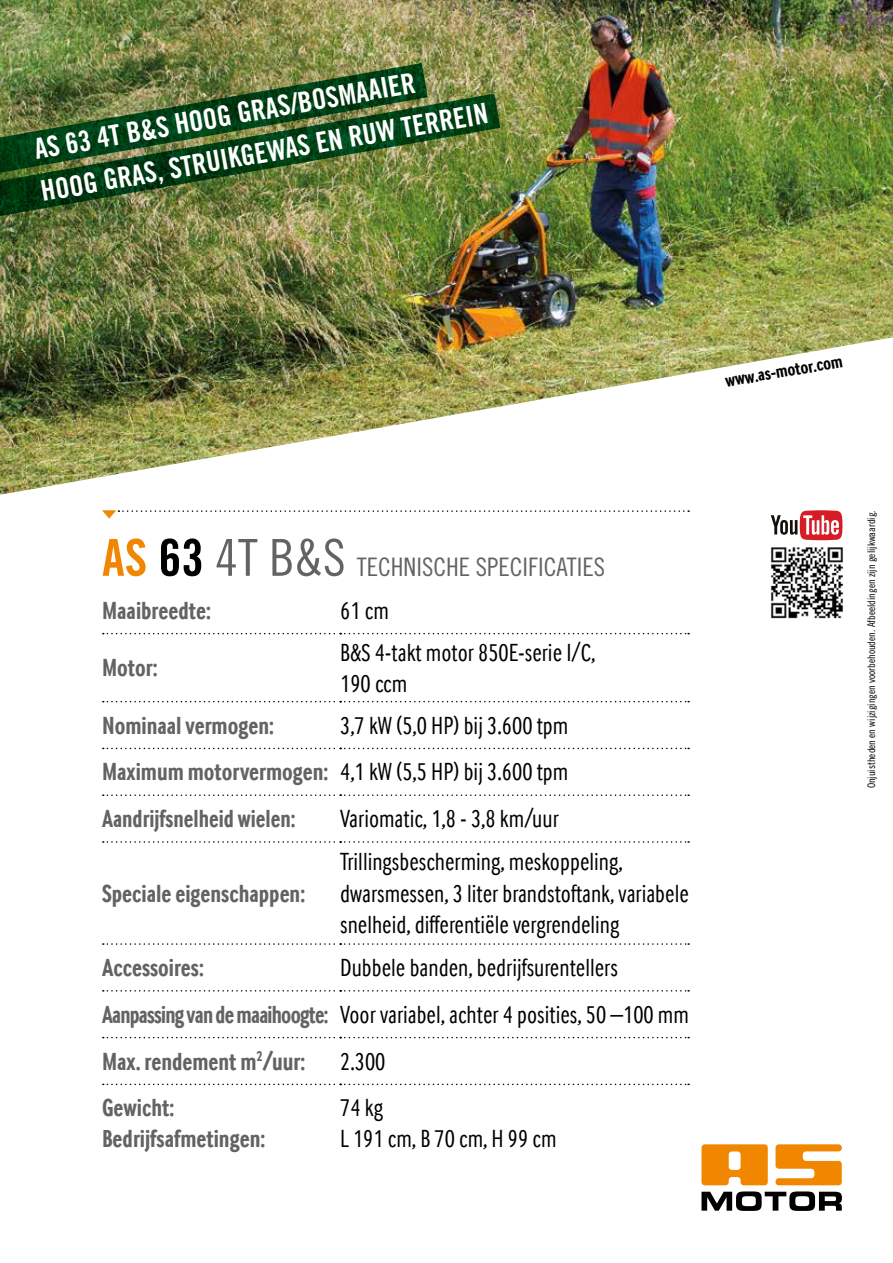
<style>
.page{position:relative;width:893px;height:1263px;background:#fff}
.page>*{position:absolute;margin:0;border:0;box-sizing:border-box;transform-origin:0 0}
.t1{font:28.5px "Trade Gothic Bold Cond Twenty";color:#fff}
.t2{font:25.5px/31.5px "Inter Face Da Ma Condensed";color:#000}
.t3{font:700 25.5px/31.5px "Inter Face Da Ma Condensed";color:#646363}
.t4{font:25.5px "Trade Gothic Cond Eighteen";color:#646363}
.t5{font:700 18.75px "Inter Face Da Ma Condensed";color:#000}
.t6{font:10.5px "Trade Gothic LT Std Cn 18";color:#000}
.s1{font-family:"Trade Gothic Bold Cond Twenty";font-size:51px;color:#f18700}
.s2{font-family:"Trade Gothic Bold Cond Twenty";font-size:51px;color:#000}
.s3{font-size:51px}
.s4{font-weight:700;color:#646363}
</style>
<div class="page">
<img style="left:0;top:0;width:893px;height:337px">
<svg style="left:0;top:337px;width:893px;height:298px"></svg>
<svg style="left:102px;top:510px;width:587px;height:9px"></svg>
<img style="left:0;top:94px;width:500px;height:141px">
<img style="left:0;top:63px;width:428px;height:130px">
<svg style="left:103px;top:633px;width:586px;height:1px"></svg>
<svg style="left:103px;top:701px;width:586px;height:1px"></svg>
<svg style="left:103px;top:748px;width:586px;height:1px"></svg>
<svg style="left:103px;top:794px;width:586px;height:2px"></svg>
<svg style="left:103px;top:841px;width:586px;height:2px"></svg>
<svg style="left:103px;top:943px;width:586px;height:2px"></svg>
<svg style="left:103px;top:990px;width:586px;height:1px"></svg>
<svg style="left:103px;top:1037px;width:586px;height:1px"></svg>
<svg style="left:103px;top:1084px;width:586px;height:1px"></svg>
<svg style="left:701px;top:1144px;width:67px;height:41px;background:#f29621"></svg>
<svg style="left:775px;top:1144px;width:67px;height:41px"></svg>
<svg style="left:701px;top:1191px;width:141px;height:20px"></svg>
<svg style="left:771px;top:510px;width:71px;height:30px"></svg>
<img style="left:770px;top:545px;width:74px;height:75px">
<p class="t1" style="left:32px;top:132px;width:388px;rotate:-10deg">AS 63 4T B&amp;S HOOG GRAS/BOSMAAIER</p>
<p class="t1" style="left:38px;top:174px;width:455px;rotate:-10deg">HOOG GRAS, STRUIKGEWAS EN RUW TERREIN</p>
<p class="t5" style="left:723px;top:369px;width:120px;rotate:-10deg">www.as-motor.com</p>
<p class="t4" style="left:102px;top:552px;width:505px"><span class="s1">AS</span> <span class="s2">63</span> <span class="s3">4T B&amp;S</span> TECHNISCHE SPECIFICATIES</p>
<p class="t3" style="left:102px;top:593px;width:110px">Maaibreedte:</p>
<p class="t2" style="left:340px;top:594px;width:50px">61 cm</p>
<p class="t3" style="left:102px;top:651px;width:57px">Motor:</p>
<p class="t2" style="left:340px;top:636px;width:257px">B&amp;S 4-takt motor 850E-serie I/C,<br>190 ccm</p>
<p class="t2" style="left:102px;top:701px;width:468px;line-height:46.8px;text-align:justify;text-indent:238px">3,7 kW (5,0 HP) bij 3.600 tpm <span class="s4">Maximum motorvermogen:</span> 4,1 kW (5,5 HP) bij 3.600 tpm <span class="s4">Aandrijfsnelheid wielen:</span></p>
<p class="t3" style="left:102px;top:708px;width:173px">Nominaal vermogen:</p>
<p class="t2" style="left:340px;top:803px;width:220px">Variomatic, 1,8 - 3,8 km/uur</p>
<p class="t3" style="left:102px;top:876px;width:205px">Speciale eigenschappen:</p>
<p class="t2" style="left:340px;top:846px;width:350px">Trillingsbescherming, meskoppeling, dwarsmessen, 3 liter brandstoftank, variabele snelheid, differentiële vergrendeling</p>
<p class="t2" style="left:102px;top:944px;width:588px;line-height:46.8px;text-indent:238px">Dubbele banden, bedrijfsurentellers<br><span class="s4">Aanpassing van de maaihoogte:</span> Voor variabel, achter 4 posities, 50 –100 mm<br><span class="s4">Max. rendement m</span><sup>2</sup><span class="s4">/uur:</span></p>
<p class="t3" style="left:102px;top:951px;width:103px">Accessoires:</p>
<p class="t2" style="left:340px;top:1045px;width:47px">2.300</p>
<p class="t3" style="left:102px;top:1091px;width:165px">Gewicht:<br>Bedrijfsafmetingen:</p>
<p class="t2" style="left:340px;top:1091px;width:218px">74 kg<br>L 191 cm, B 70 cm, H 99 cm</p>
<p class="t6" style="left:865px;top:788px;width:280px;rotate:-90deg">Onjuistheden en wijzigingen voorbehouden. Afbeeldingen zijn gelijkwaardig.</p>
</div>
